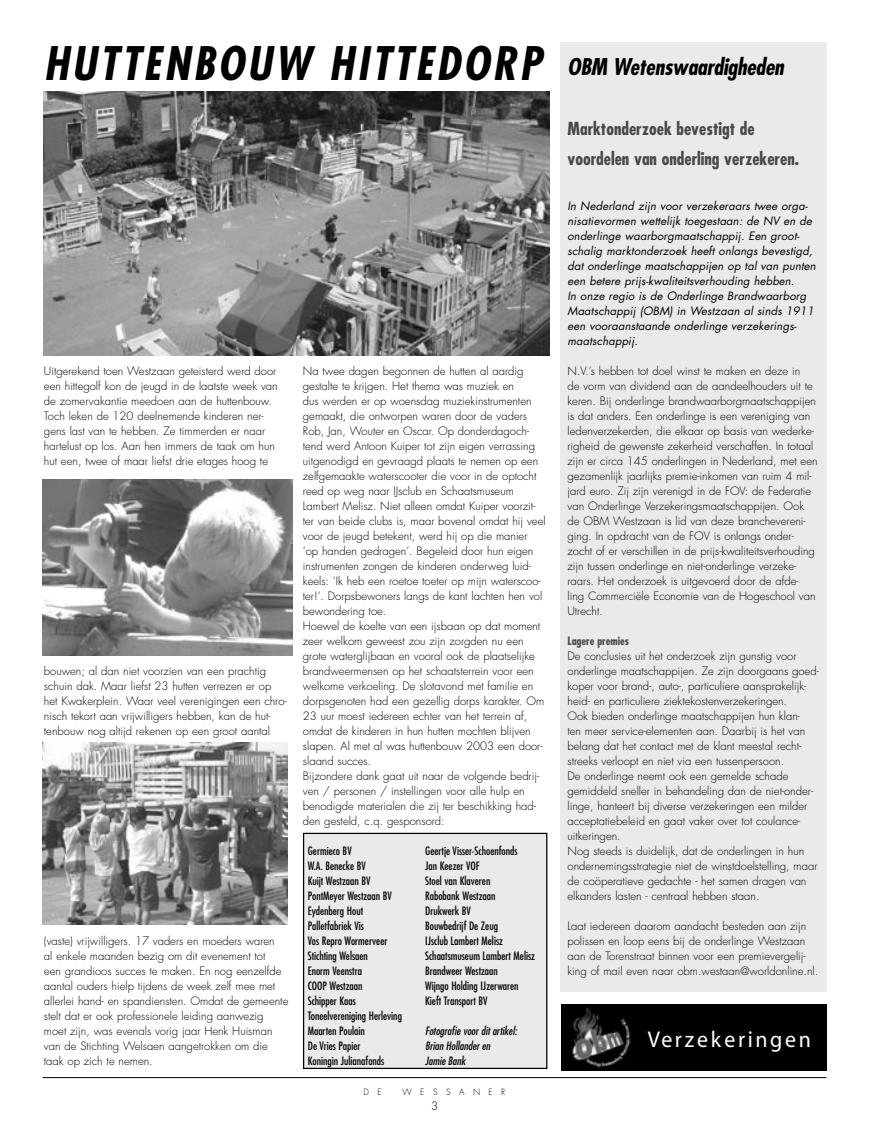
<style>
.page{position:relative;width:869px;height:1134px;background:#fff}
.page>*{position:absolute;margin:0;border:0;box-sizing:border-box;transform-origin:0 0}
.kop_groot{font:italic 700 condensed 45px "Futura Std";letter-spacing:.07em;color:#000}
.Kop_klein{font:italic 700 condensed 22.5px "Futura Std";letter-spacing:-.01em;color:#000}
.tussenkopje{font:700 condensed 17.5px "Futura Std";color:#484848}
.Normaal{font:300 11.25px/15px "Futura Std";color:#000}
.Normaal-2{font:condensed 11.25px "Futura Std";color:#000}
.inleiding{font:italic 11.25px/15px "Futura Std";letter-spacing:.01em;color:#000}
.Normaal-3{font:italic condensed 11.25px "Futura Std";color:#000}
.tussenkopje-2{font:700 condensed 11.25px "Futura Std";color:#484848}
.Normaal-4{font:300 8.5px "Futura Std";letter-spacing:1em;color:#000}
</style>
<div class="page">
<hr style="left:43px;top:1077px;width:783px;height:1px;background:#000">
<div style="left:560px;top:43px;width:266px;height:949px;background:#eaeaea"></div>
<img style="left:561px;top:1005px;width:71px;height:65px">
<div style="left:632px;top:1005px;width:194px;height:65px;background:#000"></div>
<img style="left:43px;top:91px;width:506px;height:265px">
<div style="left:303px;top:833px;width:243px;height:235px;background:#eaeaea"></div>
<div style="left:303px;top:833px;width:244px;height:236px;border:1px solid #000"></div>
<img style="left:43px;top:480px;width:249px;height:176px">
<img style="left:43px;top:743px;width:244px;height:182px">
<p class="kop_groot" style="left:44px;top:35px;width:499px">HUTTENBOUW HITTEDORP</p>
<p class="Normaal" style="left:44px;top:364px;width:235px">Uitgerekend toen Westzaan geteisterd werd door een hittegolf kon de jeugd in de laatste week van de zomervakantie meedoen aan de huttenbouw.<br>Toch leken de 120 deelnemende kinderen ner&shy;gens last van te hebben. Ze timmerden er naar hartelust op los. Aan hen immers de taak om hun hut een, twee of maar liefst drie etages hoog te</p>
<p class="Normaal" style="left:44px;top:664px;width:244px">bouwen; al dan niet voorzien van een prachtig schuin dak. Maar liefst 23 hutten verrezen er op het Kwakerplein. Waar veel verenigingen een chro&shy;nisch tekort aan vrijwilligers hebben, kan de hut&shy;tenbouw nog altijd rekenen op een groot aantal</p>
<p class="Normaal" style="left:44px;top:934px;width:246px">(vaste) vrijwilligers. 17 vaders en moeders waren<br>al enkele maanden bezig om dit evenement tot<br>een grandioos succes te maken. En nog eenzelfde aantal ouders hielp tijdens de week zelf mee met allerlei hand- en spandiensten. Omdat de gemeente stelt dat er ook professionele leiding aanwezig moet zijn, was evenals vorig jaar Henk Huisman van de Stichting Welsaen aangetrokken om die taak op zich te nemen.</p>
<p class="Normaal" style="left:303px;top:364px;width:244px">Na twee dagen begonnen de hutten al aardig gestalte te krijgen. Het thema was muziek en<br>dus werden er op woensdag muziekinstrumenten gemaakt, die ontworpen waren door de vaders Rob, Jan, Wouter en Oscar. Op donderdagoch&shy;tend werd Antoon Kuiper tot zijn eigen verrassing uitgenodigd en gevraagd plaats te nemen op een zelfgemaakte waterscooter die voor in de optocht reed op weg naar IJsclub en Schaatsmuseum Lambert Melisz. Niet alleen omdat Kuiper voorzit&shy;ter van beide clubs is, maar bovenal omdat hij veel voor de jeugd betekent, werd hij op die manier ‘op handen gedragen’. Begeleid door hun eigen instrumenten zongen de kinderen onderweg luid&shy;keels: ‘Ik heb een roetoe toeter op mijn waterscoo&shy;ter!’. Dorpsbewoners langs de kant lachten hen vol bewondering toe.</p>
<p class="Normaal" style="left:303px;top:619px;width:243px">Hoewel de koelte van een ijsbaan op dat moment zeer welkom geweest zou zijn zorgden nu een grote waterglijbaan en vooral ook de plaatselijke brandweermensen op het schaatsterrein voor een welkome verkoeling. De slotavond met familie en dorpsgenoten had een gezellig dorps karakter. Om 23 uur moest iedereen echter van het terrein af, omdat de kinderen in hun hutten mochten blijven slapen. Al met al was huttenbouw 2003 een door&shy;slaand succes.</p>
<p class="Normaal" style="left:303px;top:769px;width:238px">Bijzondere dank gaat uit naar de volgende bedrij&shy;ven / personen / instellingen voor alle hulp en benodigde materialen die zij ter beschikking had&shy;den gesteld, c.q. gesponsord:</p>
<p class="Normaal-2" style="left:307px;top:844px;width:45px">Germieco BV</p>
<p class="Normaal-2" style="left:307px;top:859px;width:60px">W.A. Benecke BV</p>
<p class="Normaal-2" style="left:307px;top:874px;width:64px">Kuijt Westzaan BV</p>
<p class="Normaal-2" style="left:307px;top:889px;width:86px">PontMeyer Westzaan BV</p>
<p class="Normaal-2" style="left:307px;top:904px;width:57px">Eydenberg Hout</p>
<p class="Normaal-2" style="left:307px;top:919px;width:58px">Palletfabriek Vis</p>
<p class="Normaal-2" style="left:307px;top:934px;width:81px">Vos Repro Wormerveer</p>
<p class="Normaal-2" style="left:307px;top:949px;width:62px">Stichting Welsaen</p>
<p class="Normaal-2" style="left:307px;top:964px;width:56px">Enorm Veenstra</p>
<p class="Normaal-2" style="left:307px;top:979px;width:56px">COOP Westzaan</p>
<p class="Normaal-2" style="left:307px;top:994px;width:50px">Schipper Kaas</p>
<p class="Normaal-2" style="left:307px;top:1009px;width:96px">Toneelvereniging Herleving</p>
<p class="Normaal-2" style="left:307px;top:1024px;width:58px">Maarten Poulain</p>
<p class="Normaal-2" style="left:307px;top:1039px;width:54px">De Vries Papier</p>
<p class="Normaal-2" style="left:307px;top:1054px;width:78px">Koningin Julianafonds</p>
<p class="Normaal-2" style="left:425px;top:844px;width:94px">Geertje Visser-Schoenfonds</p>
<p class="Normaal-2" style="left:425px;top:859px;width:56px">Jan Keezer VOF</p>
<p class="Normaal-2" style="left:425px;top:874px;width:67px">Stoel van Klaveren</p>
<p class="Normaal-2" style="left:425px;top:889px;width:72px">Rabobank Westzaan</p>
<p class="Normaal-2" style="left:425px;top:904px;width:47px">Drukwerk BV</p>
<p class="Normaal-2" style="left:425px;top:919px;width:74px">Bouwbedrijf De Zeug</p>
<p class="Normaal-2" style="left:425px;top:934px;width:79px">IJsclub Lambert Melisz</p>
<p class="Normaal-2" style="left:425px;top:949px;width:111px">Schaatsmuseum Lambert Melisz</p>
<p class="Normaal-2" style="left:425px;top:964px;width:74px">Brandweer Westzaan</p>
<p class="Normaal-2" style="left:425px;top:979px;width:95px">Wijngo Holding IJzerwaren</p>
<p class="Normaal-2" style="left:425px;top:994px;width:64px">Kieft Transport BV</p>
<p class="Normaal-3" style="left:425px;top:1024px;width:93px">Fotografie voor dit artikel:</p>
<p class="Normaal-3" style="left:425px;top:1039px;width:67px">Brian Hollander en</p>
<p class="Normaal-3" style="left:425px;top:1054px;width:42px">Jamie Bank</p>
<p class="Normaal-4" style="left:363px;top:1087px;width:20px">D E</p>
<p class="Normaal-4" style="left:402px;top:1087px;width:104px">WESSANER</p>
<p class="Normaal" style="left:431px;top:1099px;width:8px">3</p>
<p class="Kop_klein" style="left:567px;top:53px;width:218px">OBM Wetenswaardigheden</p>
<p class="tussenkopje" style="left:567px;top:118px;width:189px">Marktonderzoek bevestigt de</p>
<p class="tussenkopje" style="left:567px;top:148px;width:233px">voordelen van onderling verzekeren.</p>
<p class="inleiding" style="left:567px;top:199px;width:250px">In Nederland zijn voor verzekeraars twee orga&shy;nisatievormen wettelijk toegestaan: de NV en de onderlinge waarborgmaatschappij. Een groot&shy;schalig marktonderzoek heeft onlangs bevestigd, dat onderlinge maatschappijen op tal van punten een betere prijs-kwaliteitsverhouding hebben.<br>In onze regio is de Onderlinge Brandwaarborg Maatschappij (OBM) in Westzaan al sinds 1911 een vooraanstaande onderlinge verzekerings&shy;maatschappij.</p>
<p class="Normaal" style="left:567px;top:364px;width:251px">N.V.’s hebben tot doel winst te maken en deze in<br>de vorm van dividend aan de aandeelhouders uit te keren. Bij onderlinge brandwaarborgmaatschappijen is dat anders. Een onderlinge is een vereniging van ledenverzekerden, die elkaar op basis van wederke&shy;righeid de gewenste zekerheid verschaffen. In totaal zijn er circa 145 onderlingen in Nederland, met een gezamenlijk jaarlijks premie-inkomen van ruim 4 mil&shy;jard euro. Zij zijn verenigd in de FOV: de Federatie van Onderlinge Verzekeringsmaatschappijen. Ook de OBM Westzaan is lid van deze branchevereni&shy;ging. In opdracht van de FOV is onlangs onder&shy;zocht of er verschillen in de prijs-kwaliteitsverhouding zijn tussen onderlinge en niet-onderlinge verzeke&shy;raars. Het onderzoek is uitgevoerd door de afde&shy;ling Commerciële Economie van de Hogeschool van Utrecht.</p>
<p class="tussenkopje-2" style="left:567px;top:634px;width:63px">Lagere premies</p>
<p class="Normaal" style="left:567px;top:649px;width:253px">De conclusies uit het onderzoek zijn gunstig voor onderlinge maatschappijen. Ze zijn doorgaans goed&shy;koper voor brand-, auto-, particuliere aansprakelijk&shy;heid- en particuliere ziektekostenverzekeringen.</p>
<p class="Normaal" style="left:567px;top:709px;width:239px">Ook bieden onderlinge maatschappijen hun klan&shy;ten meer service-elementen aan. Daarbij is het van belang dat het contact met de klant meestal recht&shy;streeks verloopt en niet via een tussenpersoon.</p>
<p class="Normaal" style="left:567px;top:769px;width:247px">De onderlinge neemt ook een gemelde schade gemiddeld sneller in behandeling dan de niet-onder&shy;linge, hanteert bij diverse verzekeringen een milder acceptatiebeleid en gaat vaker over tot coulance-</p>
<p class="Normaal" style="left:567px;top:829px;width:55px">uitkeringen.</p>
<p class="Normaal" style="left:567px;top:844px;width:251px">Nog steeds is duidelijk, dat de onderlingen in hun ondernemingsstrategie niet de winstdoelstelling, maar de coöperatieve gedachte - het samen dragen van elkanders lasten - centraal hebben staan.</p>
<p class="Normaal" style="left:567px;top:919px;width:252px">Laat iedereen daarom aandacht besteden aan zijn polissen en loop eens bij de onderlinge Westzaan aan de Torenstraat binnen voor een premievergelij&shy;king of mail even naar obm.westaan@worldonline.nl.</p>
</div>
